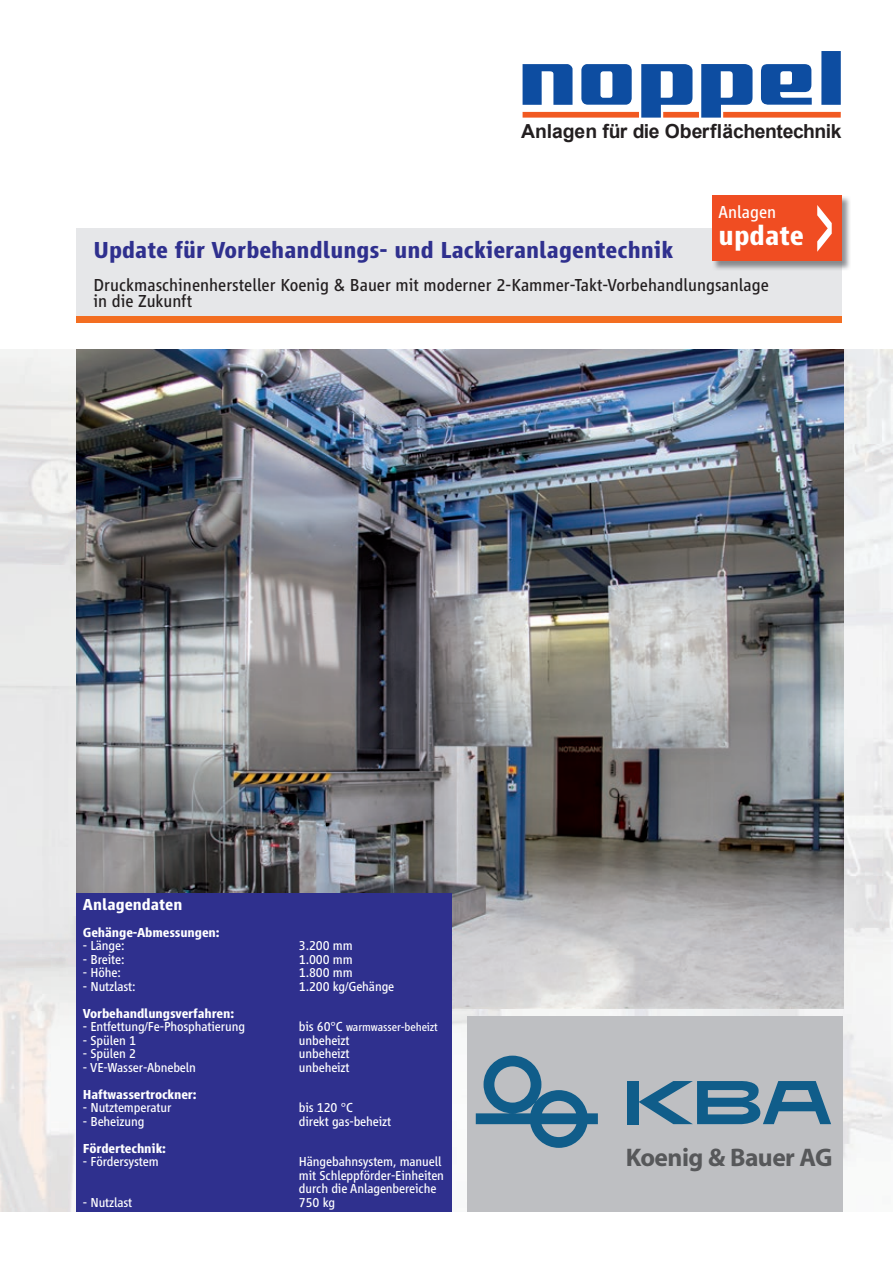
<style>
.page{position:relative;width:893px;height:1263px;background:#fff}
.page>*{position:absolute;margin:0;border:0;box-sizing:border-box;transform-origin:0 0}
.t1{font:700 28.5px "Vialog";color:#fff}
.t2{font:700 25.5px "Myriad";letter-spacing:-.02em;color:#57585a}
.t3{font:700 24px "Vialog";color:#2f308e}
.t4{font:700 19.35px "Arial";letter-spacing:-.02em;color:#231f20}
.t5{font:18px/16.5px "Vialog";color:#231f20}
.t6{font:18px "Vialog";color:#fff}
.t7{font:700 16.5px "Vialog";color:#fff}
.t8{font:13.5px/13.5px "Vialog";letter-spacing:-.01em;color:#fff}
.t9{font:700 13.5px "Vialog";letter-spacing:-.01em;color:#fff}
.t10{font:12px "Vialog";letter-spacing:-.01em;color:#fff}
.s1{font-size:13.5px}
</style>
<div class="page">
<img style="left:0;top:350px;width:893px;height:862px">
<div style="left:77px;top:228px;width:765px;height:89px;background:#e6e7e9"></div>
<div style="left:77px;top:317px;width:765px;height:6px;background:#f36e21"></div>
<svg style="left:523px;top:64px;width:49px;height:41px"></svg>
<svg style="left:581px;top:64px;width:51px;height:41px;background:#3a6eb2"></svg>
<svg style="left:641px;top:64px;width:51px;height:54px"></svg>
<svg style="left:701px;top:64px;width:51px;height:54px"></svg>
<svg style="left:761px;top:64px;width:51px;height:41px;background:#3b6fb2"></svg>
<div style="left:821px;top:51px;width:20px;height:54px;background:#0d4da1"></div>
<div style="left:523px;top:112px;width:116px;height:6px;background:#f15921"></div>
<div style="left:663px;top:112px;width:36px;height:6px;background:#f15921"></div>
<div style="left:723px;top:112px;width:118px;height:6px;background:#f15921"></div>
<div style="left:467px;top:1016px;width:376px;height:196px;background:#bebfc2"></div>
<img style="left:77px;top:350px;width:766px;height:658px">
<img style="left:842px;top:196px;width:8px;height:74px">
<img style="left:714px;top:261px;width:128px;height:9px">
<div style="left:712px;top:195px;width:130px;height:66px;background:#f04d22"></div>
<svg style="left:817px;top:205px;width:15px;height:47px"></svg>
<div style="left:627px;top:1081px;width:11px;height:43px;background:#105d8a"></div>
<svg style="left:638px;top:1081px;width:193px;height:43px"></svg>
<svg style="left:476px;top:1055px;width:122px;height:93px"></svg>
<div style="left:77px;top:893px;width:375px;height:319px;background:#2f308e"></div>
<h3 class="t4" style="left:521px;top:118px;width:322px">Anlagen für die Oberflächentechnik</h3>
<h3 class="t6" style="left:719px;top:202px;width:59px">Anlagen</h3>
<h1 class="t1" style="left:719px;top:220px;width:87px">update</h1>
<h3 class="t3" style="left:94px;top:237px;width:581px">Update für Vorbehandlungs- und Lackieranlagentechnik</h3>
<h3 class="t5" style="left:94px;top:276px;width:677px">Druckmaschinenhersteller Koenig &amp; Bauer mit moderner 2-Kammer-Takt-Vorbehandlungsanlage in die Zukunft</h3>
<p class="t7" style="left:83px;top:895px;width:101px">Anlagendaten</p>
<p class="t9" style="left:83px;top:925px;width:138px">Gehänge-Abmessungen:</p>
<p class="t8" style="left:83px;top:939px;width:43px">- Länge:</p>
<p class="t8" style="left:299px;top:939px;width:55px">3.200 mm</p>
<p class="t8" style="left:83px;top:952px;width:43px">- Breite:</p>
<p class="t8" style="left:299px;top:952px;width:55px">1.000 mm</p>
<p class="t8" style="left:83px;top:966px;width:39px">- Höhe:</p>
<p class="t8" style="left:299px;top:966px;width:55px">1.800 mm</p>
<p class="t8" style="left:83px;top:979px;width:54px">- Nutzlast:</p>
<p class="t8" style="left:299px;top:979px;width:97px">1.200 kg/Gehänge</p>
<p class="t9" style="left:83px;top:1006px;width:153px">Vorbehandlungsverfahren:</p>
<p class="t8" style="left:83px;top:1020px;width:164px">- Entfettung/Fe-Phosphatierung</p>
<p class="t10" style="left:299px;top:1020px;width:140px"><span class="s1">bis 60°C</span> warmwasser-beheizt</p>
<p class="t8" style="left:83px;top:1033px;width:55px">- Spülen 1</p>
<p class="t8" style="left:299px;top:1033px;width:52px">unbeheizt</p>
<p class="t8" style="left:83px;top:1047px;width:55px">- Spülen 2</p>
<p class="t8" style="left:299px;top:1047px;width:52px">unbeheizt</p>
<p class="t8" style="left:83px;top:1060px;width:115px">- VE-Wasser-Abnebeln</p>
<p class="t8" style="left:299px;top:1060px;width:52px">unbeheizt</p>
<p class="t9" style="left:83px;top:1087px;width:115px">Haftwassertrockner:</p>
<p class="t8" style="left:83px;top:1101px;width:90px">- Nutztemperatur</p>
<p class="t8" style="left:299px;top:1101px;width:56px">bis 120 °C</p>
<p class="t8" style="left:83px;top:1114px;width:63px">- Beheizung</p>
<p class="t8" style="left:299px;top:1114px;width:94px">direkt gas-beheizt</p>
<p class="t9" style="left:83px;top:1141px;width:85px">Fördertechnik:</p>
<p class="t8" style="left:83px;top:1155px;width:77px">- Fördersystem</p>
<p class="t8" style="left:299px;top:1155px;width:147px">Hängebahnsystem, manuell mit Schleppförder-Einheiten durch die Anlagenbereiche</p>
<p class="t8" style="left:83px;top:1195px;width:51px">- Nutzlast</p>
<p class="t8" style="left:299px;top:1195px;width:38px">750 kg</p>
<h2 class="t2" style="left:626px;top:1144px;width:208px">Koenig &amp; Bauer AG</h2>
</div>
